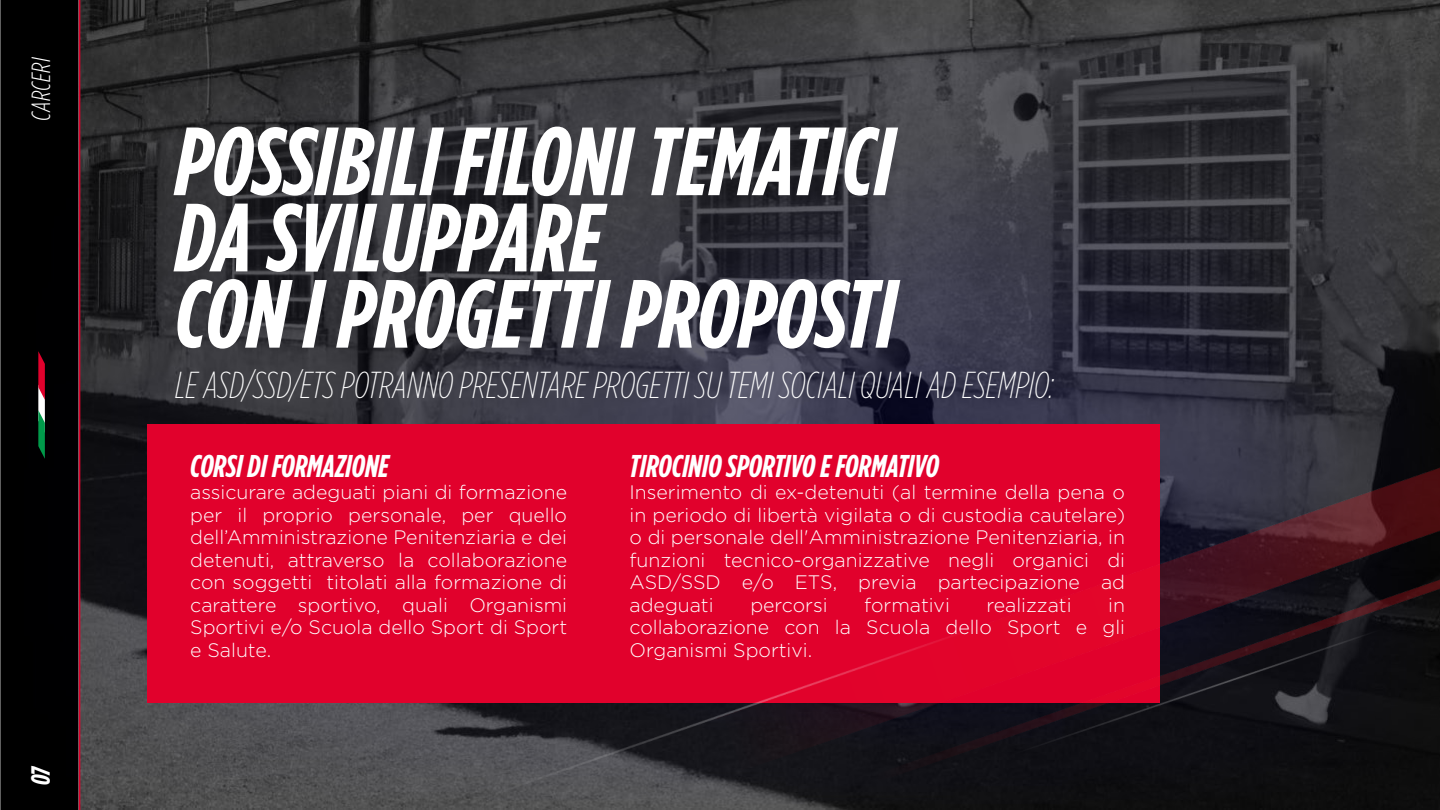
<style>
.page{position:relative;width:1440px;height:810px;background:#fff}
.page>*{position:absolute;margin:0;border:0;box-sizing:border-box;transform-origin:0 0}
.t1{font:italic 700 96.6px/76.3px "Gotham Cond";color:#fff}
.t2{font:italic 200 37.5px "Gotham Cond";color:#fff}
.t3{font:italic 700 31.5px "Gotham Cond";color:#fff}
.t4{font:italic 300 26.25px "Gotham Cond";color:#fff}
.t5{font:italic 700 26.25px "Gotham Cond";color:#fff}
.t6{font:300 19.5px/22.5px "Gotham";color:#fff;text-align:justify}
</style>
<div class="page">
<img style="left:0;top:0;width:1440px;height:810px">
<div style="left:147px;top:424px;width:1012px;height:279px;background:#e1012c"></div>
<hr style="left:79px;top:0;width:1px;height:810px;background:#e1012c">
<svg style="left:38px;top:351px;width:7px;height:108px"></svg>
<img style="left:438px;top:454px;width:1002px;height:356px">
<h3 class="t4" style="left:26px;top:121px;width:65px;rotate:-90deg">CARCERI</h3>
<h3 class="t5" style="left:25px;top:785px;width:21px;rotate:-90deg">07</h3>
<h1 class="t1" style="left:175px;top:123px;width:722px">POSSIBILI FILONI TEMATICI<br>DA SVILUPPARE<br>CON I PROGETTI PROPOSTI</h1>
<h2 class="t2" style="left:175px;top:364px;width:880px">LE ASD/SSD/ETS POTRANNO PRESENTARE PROGETTI SU TEMI SOCIALI QUALI AD ESEMPIO:</h2>
<h3 class="t3" style="left:190px;top:447px;width:200px">CORSI DI FORMAZIONE</h3>
<p class="t6" style="left:190px;top:481px;width:378px">assicurare adeguati piani di formazione per il proprio personale, per quello dell’Amministrazione Penitenziaria e dei detenuti, attraverso la collaborazione con soggetti titolati alla formazione di carattere sportivo, quali Organismi Sportivi e/o Scuola dello Sport di Sport e Salute.</p>
<h3 class="t3" style="left:630px;top:447px;width:311px">TIROCINIO SPORTIVO E FORMATIVO</h3>
<p class="t6" style="left:630px;top:481px;width:497px">Inserimento di ex-detenuti (al termine della pena o in periodo di libertà vigilata o di custodia cautelare) o di personale dell'Amministrazione Penitenziaria, in funzioni tecnico-organizzative negli organici di ASD/SSD e/o ETS, previa partecipazione ad adeguati</p>
<p class="t6" style="left:750px;top:593px;width:79px">percorsi</p>
<p class="t6" style="left:864px;top:593px;width:87px">formativi</p>
<p class="t6" style="left:987px;top:593px;width:86px">realizzati</p>
<p class="t6" style="left:630px;top:593px;width:497px;text-indent:479px">in collaborazione con la Scuola dello Sport e gli Organismi Sportivi.</p>
</div>
